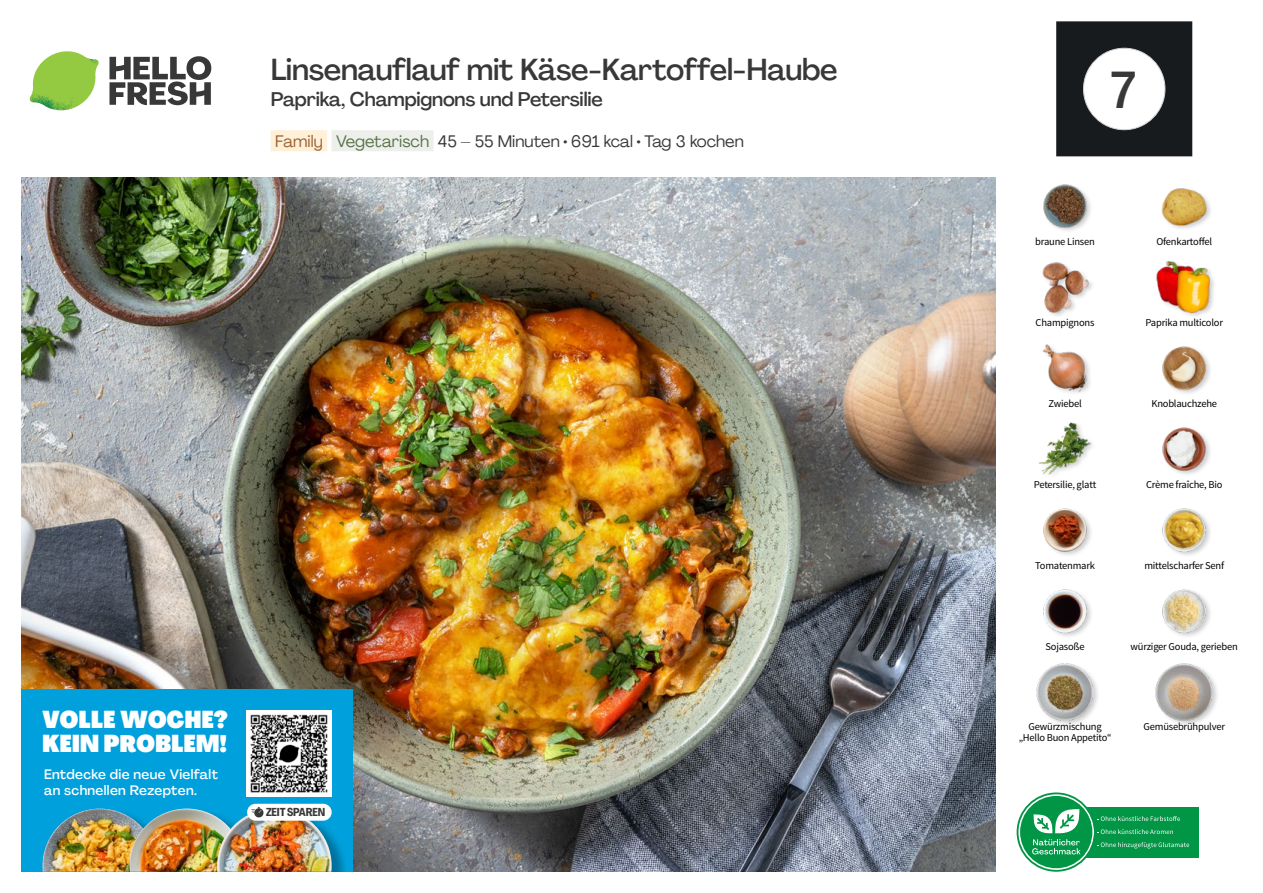
<style>
.page{position:relative;width:1263px;height:893px;background:#fff}
.page>*{position:absolute;margin:0;border:0;box-sizing:border-box;transform-origin:0 0}
.t1{font:500 51.3px "Agrandir";color:#383839;scale:.93 1}
.t2{font:500 30px "Agrandir";letter-spacing:-.01em;color:#383839}
.t3{font:900 24px/24px "Agrandir Tight";letter-spacing:.015em;color:#fff}
.t4{font:500 19.5px "Agrandir";letter-spacing:-.01em;color:#383839}
.t5{font:16.5px "Agrandir";color:#383839}
.t6{font:500 13.5px/15.8px "Agrandir";letter-spacing:.025em;color:#fff}
.t7{font:700 11.25px "Agrandir Tight";letter-spacing:-.01em;color:#383839}
.t8{font:10.5px/10.5px "Source Sans Pro";letter-spacing:-.02em;color:#000;text-align:center}
.s1{color:#9a6133}
.s2{color:#58714a}
</style>
<div class="page">
<svg style="left:109px;top:56px;width:102px;height:49px"></svg>
<svg style="left:34px;top:51px;width:62px;height:41px"></svg>
<img style="left:67px;top:51px;width:32px;height:27px">
<img style="left:33px;top:74px;width:59px;height:11px">
<img style="left:30px;top:78px;width:60px;height:32px">
<img style="left:65px;top:85px;width:27px;height:25px">
<div style="left:271px;top:130px;width:56px;height:21px;background:#fff0d7"></div>
<div style="left:332px;top:130px;width:102px;height:21px;background:#edf0ea"></div>
<div style="left:1083px;top:807px;width:116px;height:50px;background:#009645"></div>
<svg style="left:1016px;top:792px;width:173px;height:80px"></svg>
<img style="left:21px;top:177px;width:974px;height:695px">
<div style="left:1056px;top:21px;width:136px;height:135px;background:#171b1e"></div>
<div style="left:1083px;top:48px;width:82px;height:82px;background:#fff;border-radius:50%"></div>
<div style="left:1083px;top:48px;width:82px;height:82px;border:1px solid #d1d3d4;border-radius:50%"></div>
<img style="left:1043px;top:184px;width:48px;height:47px">
<img style="left:1161px;top:188px;width:50px;height:41px">
<img style="left:1156px;top:261px;width:57px;height:54px">
<img style="left:1042px;top:262px;width:50px;height:53px">
<img style="left:1042px;top:344px;width:48px;height:49px">
<img style="left:1162px;top:346px;width:48px;height:48px">
<img style="left:1162px;top:508px;width:48px;height:47px">
<img style="left:1162px;top:589px;width:48px;height:47px">
<div style="left:1155px;top:662px;width:65px;height:66px;background:#000;opacity:.2"></div>
<img style="left:1155px;top:663px;width:58px;height:57px">
<div style="left:1036px;top:662px;width:64px;height:66px;background:#000;opacity:.2"></div>
<img style="left:1036px;top:663px;width:58px;height:57px">
<img style="left:1043px;top:589px;width:48px;height:48px">
<img style="left:1043px;top:508px;width:48px;height:47px">
<img style="left:1039px;top:422px;width:53px;height:53px">
<img style="left:1162px;top:427px;width:48px;height:47px">
<div style="left:21px;top:689px;width:332px;height:183px;background:#00a0dc"></div>
<img style="left:43px;top:809px;width:87px;height:63px">
<img style="left:130px;top:809px;width:87px;height:63px">
<div style="left:219px;top:808px;width:126px;height:64px;background:#000;opacity:.3"></div>
<img style="left:217px;top:809px;width:115px;height:63px">
<div style="left:247px;top:804px;width:85px;height:17px;background:#fff;border-radius:8px"></div>
<svg style="left:251px;top:807px;width:12px;height:10px"></svg>
<img style="left:246px;top:711px;width:85px;height:85px">
<h2 class="t2" style="left:271px;top:51px;width:569px">Linsenauflauf mit Käse-Kartoffel-Haube</h2>
<h3 class="t4" style="left:271px;top:87px;width:334px">Paprika, Champignons und Petersilie</h3>
<h3 class="t5" style="left:275px;top:131px;width:470px"><span class="s1">Family</span> <span class="s2">Vegetarisch</span> 45 – 55 Minuten • 691 kcal • Tag 3 kochen</h3>
<h3 class="t3" style="left:43px;top:708px;width:187px">VOLLE WOCHE?<br>KEIN PROBLEM!</h3>
<p class="t6" style="left:44px;top:766px;width:176px">Entdecke die neue Vielfalt an schnellen Rezepten.</p>
<p class="t7" style="left:266px;top:805px;width:61px">ZEIT SPAREN</p>
<h1 class="t1" style="left:1111px;top:58px;width:28px">7</h1>
<p class="t8" style="left:1035px;top:236px;width:61px">braune Linsen</p>
<p class="t8" style="left:1156px;top:236px;width:57px">Ofenkartoffel</p>
<p class="t8" style="left:1035px;top:317px;width:60px">Champignons</p>
<p class="t8" style="left:1145px;top:317px;width:79px">Paprika multicolor</p>
<p class="t8" style="left:1048px;top:398px;width:35px">Zwiebel</p>
<p class="t8" style="left:1151px;top:398px;width:67px">Knoblauchzehe</p>
<p class="t8" style="left:1034px;top:479px;width:64px">Petersilie, glatt</p>
<p class="t8" style="left:1146px;top:479px;width:78px">Crème fraîche, Bio</p>
<p class="t8" style="left:1035px;top:560px;width:61px">Tomatenmark</p>
<p class="t8" style="left:1144px;top:560px;width:81px">mittelscharfer Senf</p>
<p class="t8" style="left:1045px;top:641px;width:41px">Sojasoße</p>
<p class="t8" style="left:1130px;top:641px;width:109px">würziger Gouda, gerieben</p>
<p class="t8" style="left:1019px;top:722px;width:94px">Gewürzmischung „Hello Buon Appetito“</p>
<p class="t8" style="left:1143px;top:722px;width:83px">Gemüsebrühpulver</p>
</div>
